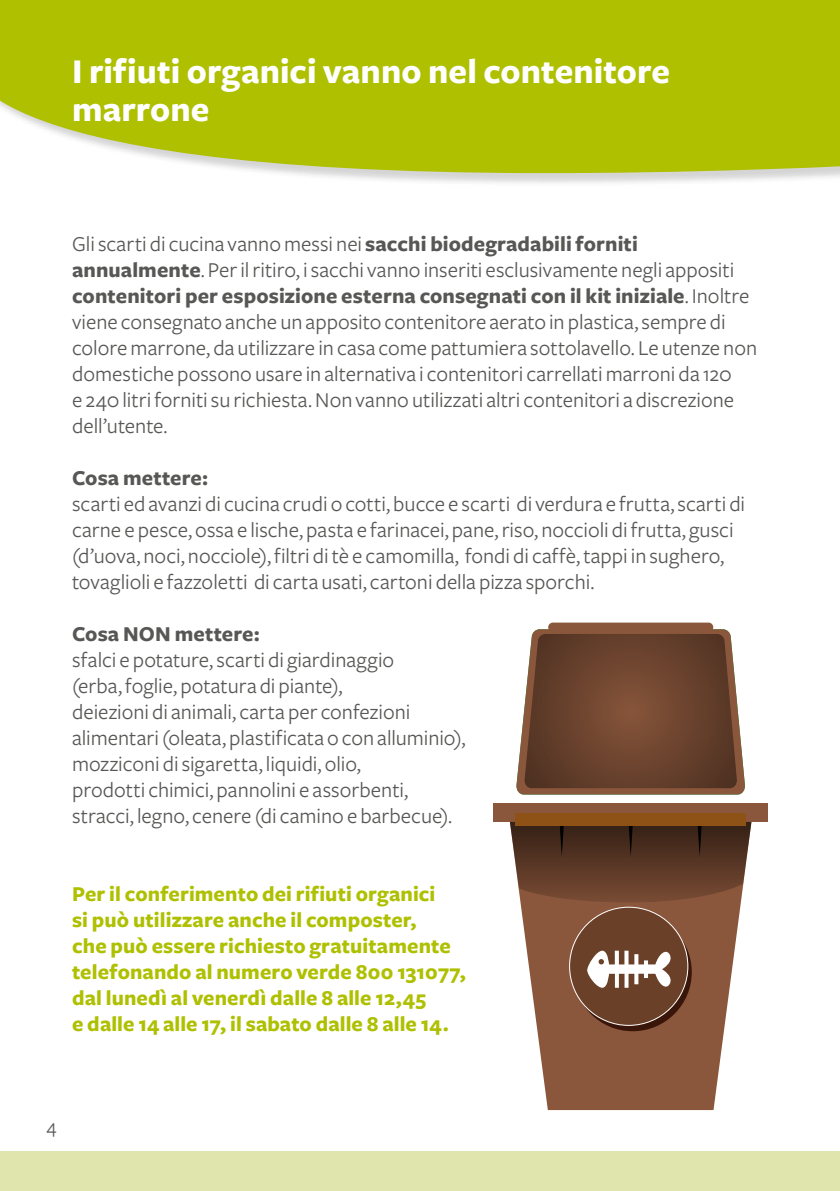
<style>
.page{position:relative;width:840px;height:1191px;background:#fff}
.page>*{position:absolute;margin:0;border:0;box-sizing:border-box;transform-origin:0 0}
.t1{font:700 36px/38px "Freight Sans";color:#fff}
.t2{font:22px/26px "Freight Sans";color:#575756}
.t3{font:700 22px/26px "Freight Sans";letter-spacing:.005em;color:#aec000}
.t4{font:700 22px "Freight Sans";letter-spacing:.005em;color:#575756}
.t5{font:20px "Freight Sans";color:#575756}
.s1{font-weight:700}
</style>
<div class="page">
<svg style="left:520px;top:822px;width:232px;height:288px;fill:#8a573c"></svg>
<svg style="left:516px;top:629px;width:229px;height:165px;background:#744f3c"></svg>
<div style="left:493px;top:803px;width:274px;height:19px;background:#8a573c"></div>
<div style="left:548px;top:622px;width:164px;height:10px;background:#8a573c;border-radius:5px"></div>
<svg style="left:509px;top:822px;width:242px;height:80px;background:#5f3f2f"></svg>
<div style="left:515px;top:813px;width:230px;height:13px;background:#8e5217"></div>
<svg style="left:573px;top:913px;width:118px;height:118px"></svg>
<div style="left:569px;top:907px;width:118px;height:118px;background:#6a4128;border-radius:50%"></div>
<svg style="left:587px;top:950px;width:84px;height:38px"></svg>
<div style="left:0;top:0;width:839px;height:188px;background:#b3b2b2;opacity:.55"></div>
<svg style="left:0;top:0;width:839px;height:174px;background:#b3c312"></svg>
<div style="left:0;top:1151px;width:839px;height:40px;background:#dfe5ad"></div>
<h1 class="t1" style="left:72px;top:53px;width:599px">I rifiuti organici vanno nel contenitore marrone</h1>
<p class="t2" style="left:72px;top:231px;width:686px">Gli scarti di cucina vanno messi nei <span class="s1">sacchi biodegradabili forniti annualmente</span>. Per il ritiro, i sacchi vanno inseriti esclusivamente negli appositi <span class="s1">contenitori per esposizione esterna consegnati con il kit iniziale</span>. Inoltre viene consegnato anche un apposito contenitore aerato in plastica, sempre di colore marrone, da utilizzare in casa come pattumiera sottolavello. Le utenze non domestiche possono usare in alternativa i contenitori carrellati marroni da 120<br>e 240 litri forniti su richiesta. Non vanno utilizzati altri contenitori a discrezione dell’utente.</p>
<p class="t4" style="left:72px;top:466px;width:137px">Cosa mettere:</p>
<p class="t2" style="left:72px;top:491px;width:674px">scarti ed avanzi di cucina crudi o cotti, bucce e scarti di verdura e frutta, scarti di carne e pesce, ossa e lische, pasta e farinacei, pane, riso, noccioli di frutta, gusci (d’uova, noci, nocciole), filtri di tè e camomilla, fondi di caffè, tappi in sughero, tovaglioli e fazzoletti di carta usati, cartoni della pizza sporchi.</p>
<p class="t4" style="left:72px;top:622px;width:189px">Cosa NON mettere:</p>
<p class="t2" style="left:72px;top:647px;width:395px">sfalci e potature, scarti di giardinaggio<br>(erba, foglie, potatura di piante),<br>deiezioni di animali, carta per confezioni alimentari (oleata, plastificata o con alluminio), mozziconi di sigaretta, liquidi, olio,<br>prodotti chimici, pannolini e assorbenti, stracci, legno, cenere (di camino e barbecue).</p>
<p class="t3" style="left:72px;top:881px;width:395px">Per il conferimento dei rifiuti organici<br>si può utilizzare anche il composter,<br>che può essere richiesto gratuitamente telefonando al numero verde 800 131077, dal lunedì al venerdì dalle 8 alle 12,45<br>e dalle 14 alle 17, il sabato dalle 8 alle 14.</p>
<p class="t5" style="left:46px;top:1115px;width:12px">4</p>
</div>
